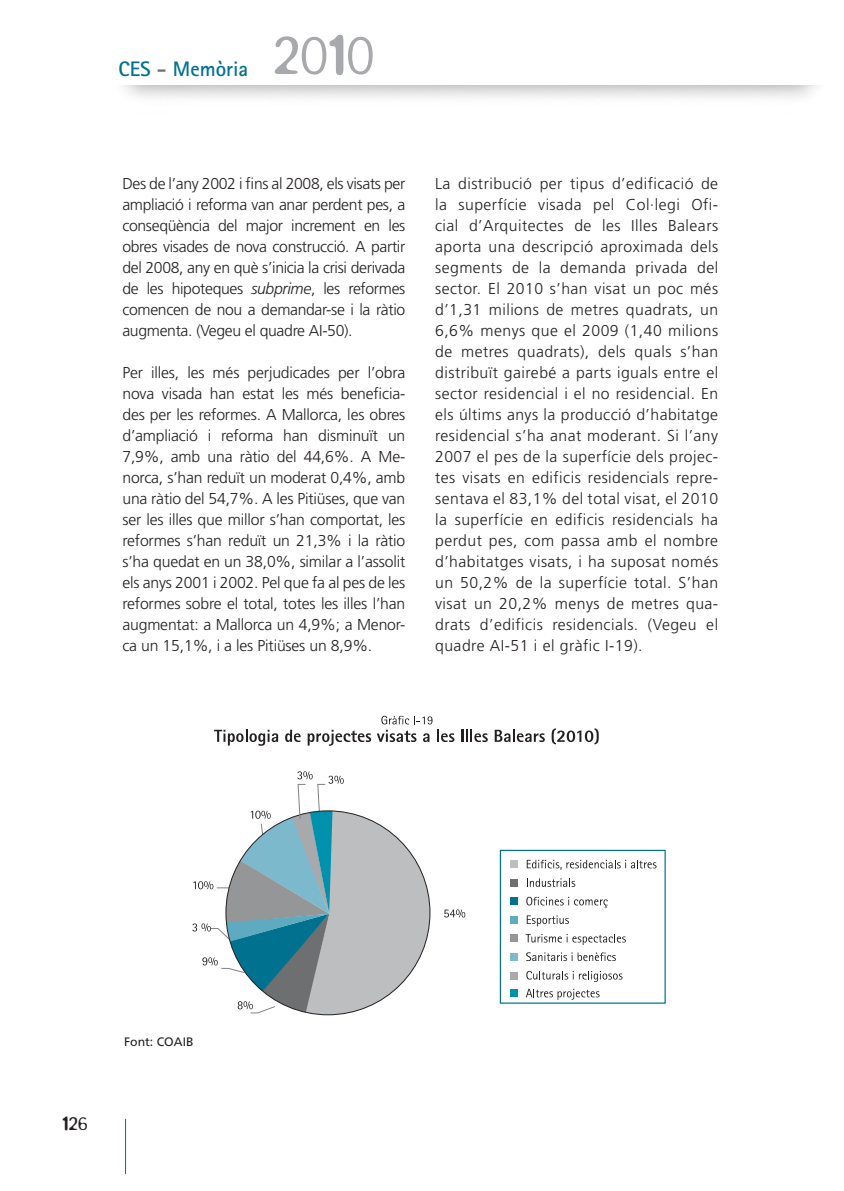
<style>
.page{position:relative;width:844px;height:1191px;background:#fff}
.page>*{position:absolute;margin:0;border:0;box-sizing:border-box;transform-origin:0 0}
.t1{font:300 61.07px "Blur";color:#a7a9ac}
.t2{font:700 21px "Rotis Sans Serif";color:#007290}
.t3{font:300 21px "Blur";color:#231f20}
.t4{font:300 15.75px/21px "Frutiger LT Std";letter-spacing:-.01em;color:#231f20;text-align:justify}
.t5{font:12.25px "Frutiger LT Std";color:#231f20}
.s1{color:#6d6f71}
.s2{font-style:italic}
</style>
<div class="page">
<hr style="left:125px;top:1118px;width:1px;height:56px;background:#007290">
<svg style="left:214px;top:729px;width:64px;height:17px"></svg>
<svg style="left:285px;top:729px;width:15px;height:13px"></svg>
<svg style="left:307px;top:729px;width:64px;height:17px"></svg>
<svg style="left:461px;top:729px;width:26px;height:13px"></svg>
<svg style="left:494px;top:729px;width:50px;height:13px"></svg>
<svg style="left:551px;top:728px;width:47px;height:16px"></svg>
<svg style="left:377px;top:715px;width:77px;height:27px"></svg>
<svg style="left:444px;top:909px;width:21px;height:8px"></svg>
<div style="left:499px;top:849px;width:166px;height:154px;background:#fff;border:1px solid #007290"></div>
<svg style="left:526px;top:859px;width:130px;height:10px"></svg>
<svg style="left:526px;top:896px;width:81px;height:12px"></svg>
<svg style="left:527px;top:878px;width:48px;height:9px"></svg>
<svg style="left:526px;top:915px;width:42px;height:11px"></svg>
<div style="left:510px;top:860px;width:7px;height:7px;background:#bcbec0"></div>
<div style="left:510px;top:897px;width:7px;height:8px;background:#007290"></div>
<div style="left:510px;top:879px;width:7px;height:7px;background:#6d6f71"></div>
<div style="left:510px;top:916px;width:7px;height:7px;background:#5eabc1"></div>
<svg style="left:525px;top:934px;width:100px;height:11px"></svg>
<svg style="left:526px;top:952px;width:89px;height:9px"></svg>
<div style="left:510px;top:934px;width:7px;height:8px;background:#949698"></div>
<div style="left:510px;top:953px;width:7px;height:7px;background:#7cb9cc"></div>
<svg style="left:526px;top:971px;width:96px;height:11px"></svg>
<div style="left:510px;top:971px;width:7px;height:8px;background:#a7a9ac"></div>
<svg style="left:526px;top:988px;width:73px;height:12px"></svg>
<div style="left:510px;top:989px;width:7px;height:8px;background:#0092ac"></div>
<svg style="left:192px;top:771px;width:238px;height:243px"></svg>
<h2 class="t2" style="left:118px;top:55px;width:131px">CES <span class="s1">-</span> Memòria</h2>
<h1 class="t1" style="left:271px;top:21px;width:105px">2010</h1>
<p class="t4" style="left:122px;top:173px;width:284px">Des de l’any 2002 i fins al 2008, els visats per ampliació i reforma van anar perdent pes, a conseqüència del major increment en les obres visades de nova construcció. A partir del 2008, any en què s’inicia la crisi derivada de les hipoteques <span class="s2">subprime</span>, les reformes comencen de nou a demandar-se i la ràtio augmenta. (Vegeu el quadre AI-50).</p>
<p class="t4" style="left:122px;top:362px;width:284px">Per illes, les més perjudicades per l’obra nova visada han estat les més beneficia&shy;des per les reformes. A Mallorca, les obres d’ampliació i reforma han disminuït un 7,9%, amb una ràtio del 44,6%. A Me&shy;norca, s’han reduït un moderat 0,4%, amb una ràtio del 54,7%. A les Pitiüses, que van ser les illes que millor s’han comportat, les reformes s’han reduït un 21,3% i la ràtio s’ha quedat en un 38,0%, similar a l’assolit els anys 2001 i 2002. Pel que fa al pes de les reformes sobre el total, totes les illes l’han augmentat: a Mallorca un 4,9%; a Menor&shy;ca un 15,1%, i a les Pitiüses un 8,9%.</p>
<p class="t4" style="left:435px;top:173px;width:284px">La distribució per tipus d’edificació de la superfície visada pel Col·legi Ofi&shy;cial d’Arquitectes de les Illes Balears aporta una descripció aproximada dels segments de la demanda privada del sector. El 2010 s’han visat un poc més d’1,31 milions de metres quadrats, un 6,6% menys que el 2009 (1,40 milions de metres quadrats), dels quals s’han distribuït gairebé a parts iguals entre el sector residencial i el no residencial. En els últims anys la producció d’habitatge residencial s’ha anat moderant. Si l’any 2007 el pes de la superfície dels projec&shy;tes visats en edificis residencials repre&shy;sentava el 83,1% del total visat, el 2010 la superfície en edificis residencials ha perdut pes, com passa amb el nombre d’habitatges visats, i ha suposat només un 50,2% de la superfície total. S’han visat un 20,2% menys de metres qua&shy;drats d’edificis residencials. (Vegeu el quadre AI-51 i el gràfic I-19).</p>
<h2 class="t3" style="left:62px;top:1111px;width:27px">126</h2>
<p class="t5" style="left:124px;top:1035px;width:71px">Font: COAIB</p>
</div>
